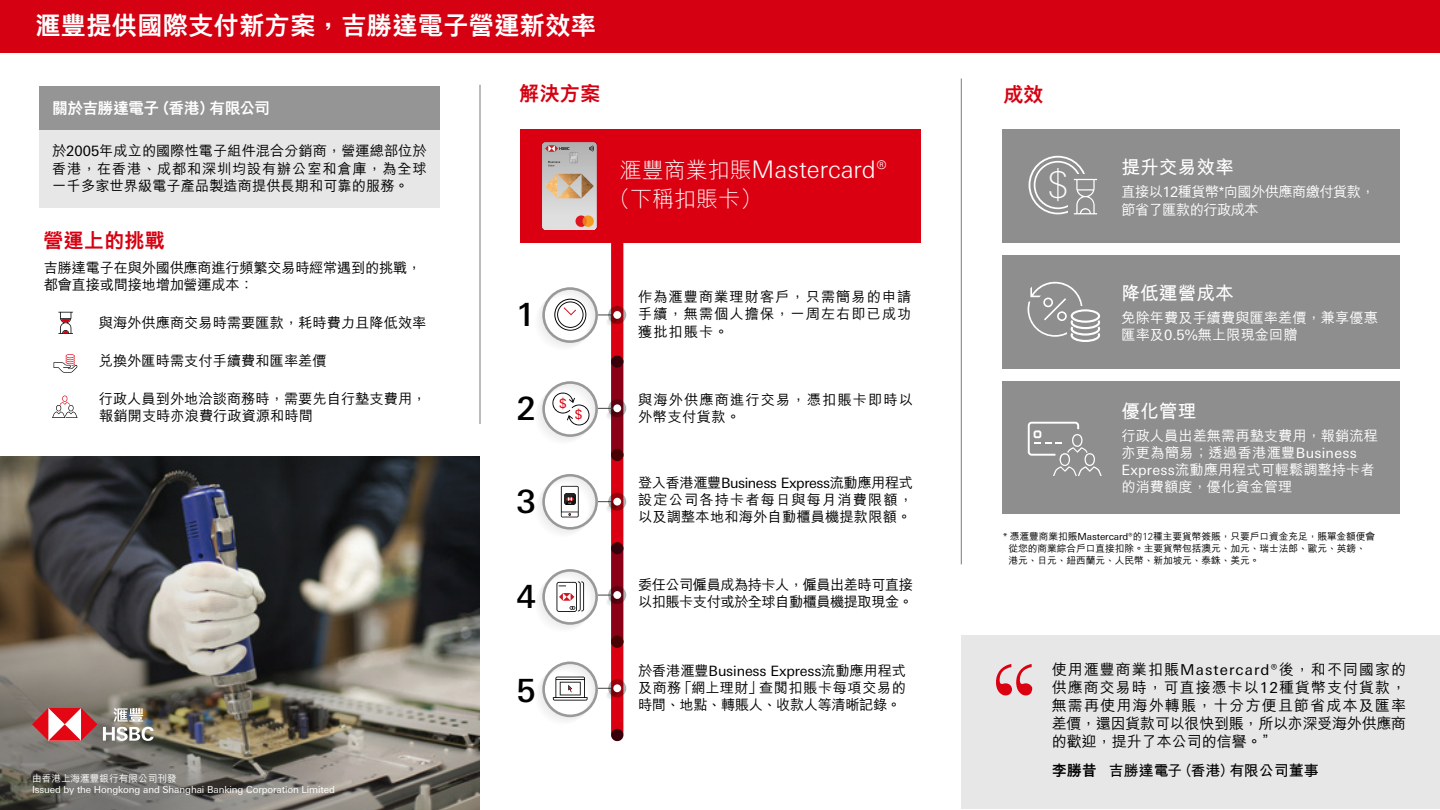
<style>
.page{position:relative;width:1440px;height:810px;background:#fff}
.page>*{position:absolute;margin:0;border:0;box-sizing:border-box;transform-origin:0 0}
.t1{font:100 37.28px "Univers Nextfor HSBC";color:#fff}
.t2{font:500 32.03px "Univers Nextfor HSBC";color:#000}
.t3{font:800 25.5px "M Hei H Kfor HSBC";color:#fff}
.t4{font:300 24.15px "Univers Nextfor HSBC";color:#fff}
.t5{font:300 21.98px "M Hei H Kfor HSBC";color:#fff}
.t6{font:800 20.25px "M Hei H Kfor HSBC";color:#d50011}
.t7{font:700 18.75px "M Hei H Kfor HSBC";color:#fff}
.t8{font:800 15.75px "M Hei H Kfor HSBC";letter-spacing:-.04em;color:#fff}
.t9{font:500 15px/18px "M Hei H Kfor HSBC";color:#000;text-align:justify}
.t10{font:700 15px "M Hei H Kfor HSBC";color:#000}
.t11{font:500 14.25px/17.1px "M Hei H Kfor HSBC";color:#000}
.t12{font:500 14.25px/17.1px "M Hei H Kfor HSBC";color:#fff}
.t13{font:14.25px "Univers Nextfor HSBC";letter-spacing:-.02em;color:#000}
.t14{font:500 14.25px/17.1px "M Hei H Kfor HSBC";letter-spacing:-.02em;color:#000}
.t15{font:500 14.25px "M Hei H Kfor HSBC";letter-spacing:-.035em;color:#000}
.t16{font:500 14.25px/17.1px "M Hei H Kfor HSBC";letter-spacing:-.04em;color:#fff}
.t17{font:500 14.25px "M Hei H Kfor HSBC";letter-spacing:.075em;color:#000}
.t18{font:13.12px "Univers Nextfor HSBC";color:#db0011}
.t19{font:500 9.75px/11.7px "M Hei H Kfor HSBC";letter-spacing:-.01em;color:#000}
.t20{font:9.75px "Univers Nextfor HSBC";letter-spacing:-.01em;color:#fff}
.t21{font:500 9.75px "M Hei H Kfor HSBC";letter-spacing:-.01em;color:#fff}
.s1{font-family:"Univers Nextfor HSBC";font-weight:400}
.s2{font-family:"M Hei H Kfor HSBC";font-size:21.98px}
.s3{font-family:"M Hei H Kfor HSBC";font-weight:500}
.s4{font-family:"Univers Nextfor HSBC";font-weight:300}
.s5{font-weight:800}
</style>
<div class="page">
<div style="left:1002px;top:129px;width:398px;height:113px;background:#8e8e8e"></div>
<div style="left:1002px;top:255px;width:398px;height:113px;background:#8e8e8e"></div>
<div style="left:1002px;top:381px;width:398px;height:133px;background:#8e8e8e"></div>
<div style="left:611px;top:635px;width:12px;height:106px;background:#da0011;border-radius:6px"></div>
<div style="left:611px;top:729px;width:12px;height:12px;background:#36000b;border-radius:50%"></div>
<svg style="left:608px;top:679px;width:18px;height:18px"></svg>
<div style="left:611px;top:542px;width:12px;height:106px;background:#890017;border-radius:6px"></div>
<div style="left:611px;top:636px;width:12px;height:12px;background:#490002;border-radius:50%"></div>
<svg style="left:608px;top:586px;width:18px;height:18px"></svg>
<div style="left:611px;top:449px;width:12px;height:105px;background:#da0011;border-radius:6px"></div>
<div style="left:611px;top:542px;width:12px;height:12px;background:#36000b;border-radius:50%"></div>
<svg style="left:608px;top:493px;width:18px;height:18px"></svg>
<div style="left:0;top:0;width:1440px;height:53px;background:#d50011"></div>
<hr style="left:480px;top:85px;width:1px;height:339px;background:#7a7a7a">
<hr style="left:961px;top:79px;width:1px;height:485px;background:#7a7a7a">
<svg style="left:539px;top:474px;width:82px;height:64px"></svg>
<div style="left:611px;top:355px;width:12px;height:106px;background:#890017;border-radius:6px"></div>
<div style="left:611px;top:449px;width:12px;height:12px;background:#490002;border-radius:50%"></div>
<svg style="left:608px;top:399px;width:18px;height:18px"></svg>
<div style="left:611px;top:222px;width:12px;height:146px;background:#da0011;border-radius:6px"></div>
<svg style="left:611px;top:355px;width:12px;height:13px"></svg>
<svg style="left:608px;top:306px;width:18px;height:18px"></svg>
<svg style="left:539px;top:287px;width:82px;height:64px"></svg>
<svg style="left:539px;top:381px;width:82px;height:64px"></svg>
<svg style="left:539px;top:569px;width:82px;height:64px"></svg>
<div style="left:520px;top:129px;width:401px;height:113px;background:#db0011"></div>
<img style="left:542px;top:143px;width:55px;height:86px">
<svg style="left:1027px;top:281px;width:73px;height:61px"></svg>
<svg style="left:1029px;top:156px;width:68px;height:58px"></svg>
<svg style="left:1028px;top:422px;width:74px;height:54px"></svg>
<svg style="left:539px;top:662px;width:82px;height:63px"></svg>
<img style="left:0;top:456px;width:480px;height:354px">
<div style="left:961px;top:636px;width:479px;height:173px;background:#e7e7e7"></div>
<svg style="left:996px;top:664px;width:36px;height:31px"></svg>
<div style="left:39px;top:124px;width:401px;height:84px;background:#e7e7e7"></div>
<div style="left:39px;top:86px;width:401px;height:43px;background:#959595"></div>
<svg style="left:52px;top:396px;width:26px;height:22px"></svg>
<svg style="left:58px;top:312px;width:15px;height:22px"></svg>
<svg style="left:54px;top:354px;width:24px;height:19px"></svg>
<svg style="left:32px;top:708px;width:65px;height:33px"></svg>
<svg style="left:103px;top:708px;width:51px;height:33px"></svg>
<h3 class="t3" style="left:35px;top:13px;width:562px">滙豐提供國際支付新方案，吉勝達電子營運新效率</h3>
<p class="t8" style="left:52px;top:100px;width:219px">關於吉勝達電子（香港）有限公司</p>
<p class="t11" style="left:52px;top:141px;width:376px;text-align:justify">於<span class="s1">2005</span>年成立的國際性電子組件混合分銷商，營運總部位於香港，在香港、成都和深圳均設有辦公室和倉庫，為全球一千多家世界級電子產品製造商提供長期和可靠的服務。</p>
<h3 class="t6" style="left:43px;top:230px;width:123px">營運上的挑戰</h3>
<p class="t14" style="left:44px;top:258px;width:379px">吉勝達電子在與外國供應商進行頻繁交易時經常遇到的挑戰，都會直接或間接地增加營運成本：</p>
<p class="t11" style="left:99px;top:313px;width:329px">與海外供應商交易時需要匯款，耗時費力且降低效率</p>
<p class="t11" style="left:99px;top:351px;width:229px">兌換外匯時需支付手續費和匯率差價</p>
<p class="t11" style="left:99px;top:389px;width:329px">行政人員到外地洽談商務時，需要先自行墊支費用，報銷開支時亦浪費行政資源和時間</p>
<p class="t21" style="left:32px;top:771px;width:146px">由香港上海滙豐銀行有限公司刊發</p>
<p class="t20" style="left:32px;top:783px;width:304px">Issued by the Hongkong and Shanghai Banking Corporation Limited</p>
<h3 class="t6" style="left:519px;top:84px;width:82px">解決方案</h3>
<h3 class="t6" style="left:1003px;top:85px;width:42px">成效</h3>
<h2 class="t2" style="left:515px;top:292px;width:21px">1</h2>
<h2 class="t2" style="left:516px;top:386px;width:21px">2</h2>
<p class="t18" style="left:559px;top:394px;width:9px">$</p>
<p class="t18" style="left:575px;top:405px;width:9px">$</p>
<h2 class="t2" style="left:516px;top:479px;width:21px">3</h2>
<h3 class="t4" style="left:620px;top:153px;width:269px"><span class="s2">滙豐商業扣賬</span>Mastercard®</h3>
<h3 class="t5" style="left:608px;top:188px;width:155px">（下稱扣賬卡）</h3>
<p class="t11" style="left:638px;top:287px;width:275px;text-align:justify">作為滙豐商業理財客戶，只需簡易的申請手續，無需個人擔保，一周左右即已成功獲批扣賬卡。</p>
<p class="t17" style="left:638px;top:390px;width:276px">與海外供應商進行交易，憑扣賬卡即時以</p>
<p class="t11" style="left:638px;top:407px;width:104px">外幣支付貨款。</p>
<p class="t13" style="left:638px;top:473px;width:277px"><span class="s3">登入香港滙豐</span>Business Express<span class="s3">流動應用程式</span></p>
<p class="t11" style="left:638px;top:490px;width:276px">設定公司各持卡者每日與每月消費限額，以及調整本地和海外自動櫃員機提款限額。</p>
<h1 class="t1" style="left:1048px;top:158px;width:22px">$</h1>
<h3 class="t7" style="left:1121px;top:154px;width:114px">提升交易效率</h3>
<p class="t16" style="left:1121px;top:182px;width:255px">直接以<span class="s1">12</span>種貨幣*向國外供應商繳付貨款，節省了匯款的行政成本</p>
<h3 class="t7" style="left:1121px;top:279px;width:114px">降低運營成本</h3>
<p class="t12" style="left:1121px;top:308px;width:258px">免除年費及手續費與匯率差價，兼享優惠匯率及<span class="s1">0.5%</span>無上限現金回贈</p>
<h3 class="t7" style="left:1121px;top:397px;width:76px">優化管理</h3>
<p class="t12" style="left:1121px;top:426px;width:258px">行政人員出差無需再墊支費用，報銷流程亦更為簡易；透過香港滙豐<span class="s1">Business<br>Express</span>流動應用程式可輕鬆調整持卡者的消費額度，優化資金管理</p>
<p class="t15" style="left:638px;top:574px;width:276px">委任公司僱員成為持卡人，僱員出差時可直接</p>
<h2 class="t2" style="left:516px;top:574px;width:21px">4</h2>
<p class="t15" style="left:638px;top:591px;width:276px">以扣賬卡支付或於全球自動櫃員機提取現金。</p>
<h2 class="t2" style="left:516px;top:668px;width:21px">5</h2>
<p class="t13" style="left:638px;top:661px;width:269px"><span class="s3">於香港滙豐</span>Business Express<span class="s3">流動應用程式</span></p>
<p class="t11" style="left:638px;top:678px;width:270px">及商務「網上理財」查閱扣賬卡每項交易的時間、地點、轉賬人、收款人等清晰記錄。</p>
<p class="t19" style="left:1009px;top:530px;width:368px;text-indent:-5px"><span class="s4">*</span> 憑滙豐商業扣賬<span class="s1">Mastercard®</span>的<span class="s4">12</span>種主要貨幣簽賬，只要戶口資金充足，賬單金額便會從您的商業綜合戶口直接扣除。主要貨幣包括澳元、加元、瑞士法郎、歐元、英鎊、港元、日元、紐西蘭元、人民幣、新加坡元、泰銖、美元。</p>
<p class="t9" style="left:1052px;top:659px;width:356px">使用滙豐商業扣賬<span class="s1">Mastercard®</span>後，和不同國家的供應商交易時，可直接憑卡以<span class="s1">12</span>種貨幣支付貨款，無需再使用海外轉賬，十分方便且節省成本及匯率差價，還因貨款可以很快到賬，所以亦深受海外供應商的歡迎，提升了本公司的信譽。”</p>
<p class="t10" style="left:1052px;top:760px;width:268px"><span class="s5">李勝昔</span> 吉勝達電子（香港）有限公司董事</p>
</div>
